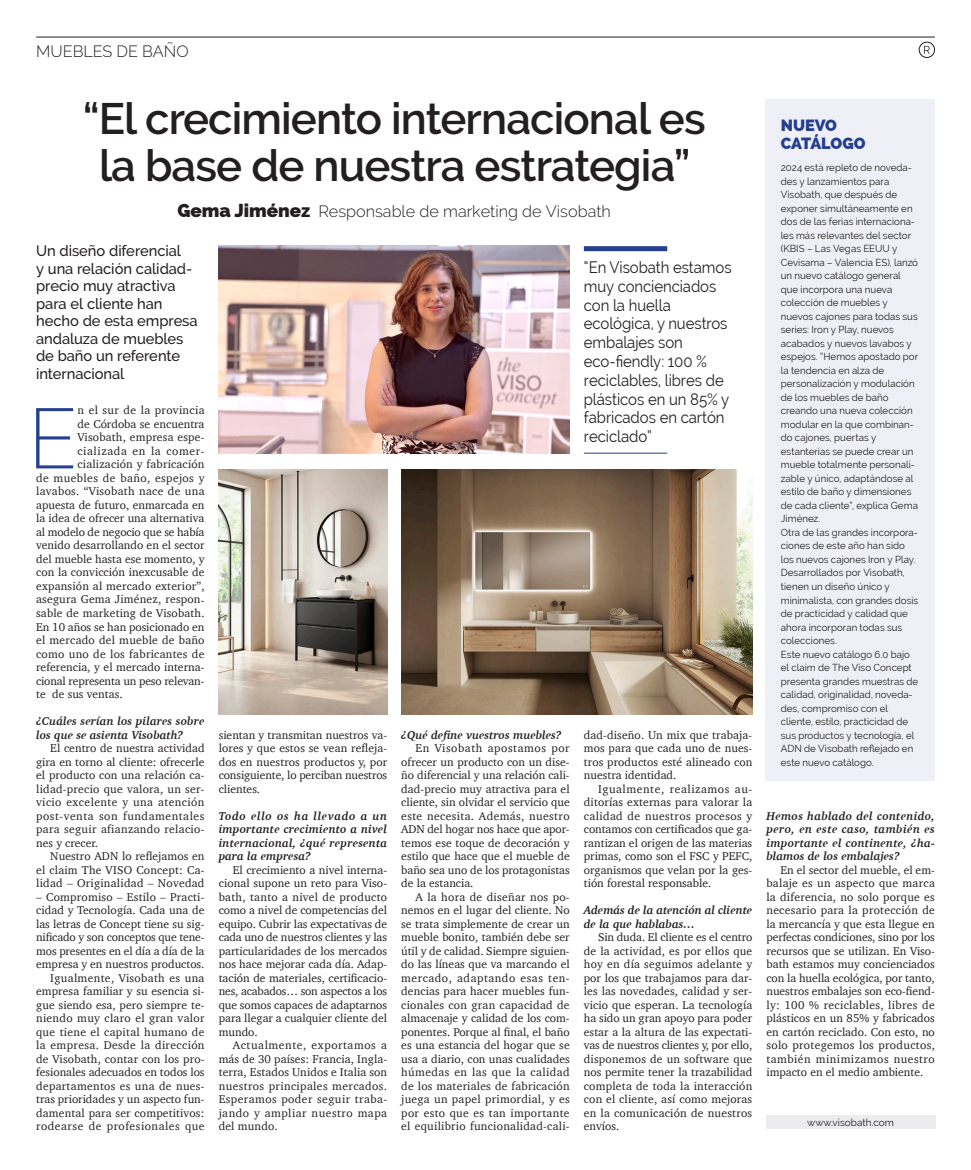
<style>
.page{position:relative;width:971px;height:1170px;background:#fff}
.page>*{position:absolute;margin:0;border:0;box-sizing:border-box;transform-origin:0 0}
.t1{font:200 86.12px "Gilam";color:#253f8e}
.t2{font:600 43.75px/47.5px "Raleway";letter-spacing:-.02em;color:#231f20;text-align:center}
.t3{font:16.25px/18.8px "Raleway";letter-spacing:-.005em;color:#231f20;scale:.92 1}
.t4{font:300 16.25px "Raleway";color:#231f20}
.t5{font:800 16.25px/17.5px "Raleway";color:#253f8e}
.t6{font:500 15px/17.5px "Raleway";letter-spacing:-.005em;color:#231f20}
.t7{font:11.62px/13.5px "Charter";letter-spacing:.01em;color:#231f20;text-align:justify}
.t8{font:italic 700 11.62px/13.5px "Charter";color:#231f20}
.t9{font:11.62px "Charter";letter-spacing:-.01em;color:#231f20}
.t10{font:11.62px "Charter";letter-spacing:.035em;color:#231f20}
.t11{font:11.62px "Charter";letter-spacing:.03em;color:#231f20}
.t12{font:11.62px "Charter";letter-spacing:.05em;color:#231f20}
.t13{font:10px/13.5px "Raleway";letter-spacing:.005em;color:#231f20}
.s1{font-weight:800;font-size:18.75px}
</style>
<div class="page">
<div style="left:766px;top:1115px;width:169px;height:13px;background:#ececee"></div>
<div style="left:584px;top:246px;width:83px;height:5px;background:#253f8e"></div>
<hr style="left:584px;top:452px;width:83px;height:1px;background:#253f8e">
<svg style="left:924px;top:46px;width:6px;height:8px"></svg>
<div style="left:919px;top:42px;width:16px;height:16px;border:1px solid #231f20;border-radius:50%"></div>
<hr style="left:36px;top:37px;width:899px;height:1px;background:#231f20">
<img style="left:219px;top:246px;width:351px;height:208px">
<img style="left:401px;top:469px;width:351px;height:245px">
<img style="left:219px;top:469px;width:168px;height:245px">
<div style="left:765px;top:99px;width:170px;height:682px;background:#eff0f7"></div>
<h3 class="t4" style="left:36px;top:42px;width:154px">MUEBLES DE BAÑO</h3>
<h2 class="t2" style="left:83px;top:95px;width:624px">“El crecimiento internacional es la base de nuestra estrategia”</h2>
<h3 class="t4" style="left:177px;top:201px;width:435px"><span class="s1">Gema Jiménez</span> Responsable de marketing de Visobath</h3>
<p class="t6" style="left:36px;top:242px;width:163px">Un diseño diferencial<br>y una relación calidad&shy;precio muy atractiva para el cliente han hecho de esta empresa andaluza de muebles de baño un referente internacional</p>
<h1 class="t1" style="left:27px;top:374px;width:52px">E</h1>
<p class="t11" style="left:78px;top:400px;width:129px">n el sur de la provincia</p>
<p class="t7" style="left:78px;top:417px;width:128px">de Córdoba se encuentra</p>
<p class="t7" style="left:78px;top:430px;width:128px">Visobath, empresa espe-</p>
<p class="t12" style="left:78px;top:441px;width:128px">cializada en la comer-</p>
<p class="t7" style="left:78px;top:457px;width:128px">cialización y fabricación</p>
<p class="t10" style="left:36px;top:468px;width:170px">de muebles de baño, espejos y</p>
<p class="t7" style="left:36px;top:484px;width:170px">lavabos. “Visobath nace de una</p>
<p class="t7" style="left:36px;top:498px;width:170px">apuesta de futuro, enmarcada en</p>
<p class="t7" style="left:36px;top:511px;width:170px">la idea de ofrecer una alternativa</p>
<p class="t9" style="left:36px;top:522px;width:170px">al modelo de negocio que se había</p>
<p class="t7" style="left:36px;top:538px;width:170px">venido desarrollando en el sector</p>
<p class="t7" style="left:36px;top:552px;width:170px">del mueble hasta ese momento, y</p>
<p class="t7" style="left:36px;top:565px;width:170px">con la convicción inexcusable de</p>
<p class="t7" style="left:36px;top:579px;width:170px">expansión al mercado exterior”,</p>
<p class="t7" style="left:36px;top:592px;width:170px">asegura Gema Jiménez, respon-</p>
<p class="t7" style="left:36px;top:606px;width:170px">sable de marketing de Visobath.</p>
<p class="t7" style="left:36px;top:619px;width:170px">En 10 años se han posicionado en</p>
<p class="t7" style="left:36px;top:633px;width:170px">el mercado del mueble de baño</p>
<p class="t7" style="left:36px;top:646px;width:170px">como uno de los fabricantes de</p>
<p class="t7" style="left:36px;top:660px;width:170px">referencia, y el mercado interna-</p>
<p class="t9" style="left:36px;top:670px;width:170px">cional representa un peso relevan-</p>
<p class="t7" style="left:36px;top:687px;width:88px">te de sus ventas.</p>
<p class="t8" style="left:36px;top:714px;width:170px">¿Cuáles serían los pilares sobre los que se asienta Visobath?</p>
<p class="t7" style="left:36px;top:741px;width:170px;text-indent:14px">El centro de nuestra actividad gira en torno al cliente: ofrecerle el producto con una relación ca&shy;lidad-precio que valora, un ser&shy;vicio excelente y una atención post-venta son fundamentales para seguir afianzando relacio&shy;nes y crecer.</p>
<p class="t7" style="left:36px;top:849px;width:170px;text-indent:14px">Nuestro ADN lo reflejamos en el claim The VISO Concept: Ca&shy;lidad – Originalidad – Novedad</p>
<p class="t7" style="left:36px;top:889px;width:170px;text-align:right">– Compromiso – Estilo – Practi&shy;cidad y Tecnología. Cada una de las letras de Concept tiene su sig&shy;nificado y son conceptos que tene&shy;mos presentes en el día a día de la empresa y en nuestros productos.<br>Igualmente, Visobath es una empresa familiar y su esencia si&shy;gue siendo esa, pero siempre te&shy;niendo muy claro el gran valor que tiene el capital humano de la empresa. Desde la dirección de Visobath, contar con los pro&shy;fesionales adecuados en todos los departamentos es una de nues&shy;tras prioridades y un aspecto fun&shy;damental para ser competitivos: rodearse de profesionales que</p>
<p class="t7" style="left:219px;top:727px;width:170px">sientan y transmitan nuestros va&shy;lores y que estos se vean refleja&shy;dos en nuestros productos y, por consiguiente, lo perciban nuestros clientes.</p>
<p class="t8" style="left:219px;top:808px;width:170px;text-align:justify">Todo ello os ha llevado a un importante crecimiento a nivel internacional, ¿qué representa para la empresa?</p>
<p class="t7" style="left:219px;top:862px;width:170px;text-indent:14px">El crecimiento a nivel interna&shy;cional supone un reto para Viso&shy;bath, tanto a nivel de producto como a nivel de competencias del equipo. Cubrir las expectativas de cada uno de nuestros clientes y las particularidades de los mercados nos hace mejorar cada día. Adap&shy;tación de materiales, certificacio&shy;nes, acabados… son aspectos a los que somos capaces de adaptarnos para llegar a cualquier cliente del mundo.</p>
<p class="t7" style="left:219px;top:1038px;width:170px;text-indent:14px">Actualmente, exportamos a más de 30 países: Francia, Ingla&shy;terra, Estados Unidos e Italia son nuestros principales mercados.<br>Esperamos poder seguir traba&shy;jando y ampliar nuestro mapa del mundo.</p>
<h3 class="t3" style="left:584px;top:258px;width:162px">“En Visobath estamos muy concienciados con la huella ecológica, y nuestros embalajes son eco-fiendly: 100 % reciclables, libres de plásticos en un 85% y fabricados en cartón reciclado”</h3>
<p class="t8" style="left:401px;top:727px;width:162px">¿Qué define vuestros muebles?</p>
<p class="t7" style="left:401px;top:741px;width:170px;text-indent:14px">En Visobath apostamos por ofrecer un producto con un dise&shy;ño diferencial y una relación cali&shy;dad-precio muy atractiva para el cliente, sin olvidar el servicio que este necesita. Además, nuestro ADN del hogar nos hace que apor&shy;temos ese toque de decoración y estilo que hace que el mueble de baño sea uno de los protagonistas de la estancia.</p>
<p class="t7" style="left:401px;top:889px;width:170px;text-indent:14px">A la hora de diseñar nos po&shy;nemos en el lugar del cliente. No se trata simplemente de crear un mueble bonito, también debe ser útil y de calidad. Siempre siguien&shy;do las líneas que va marcando el mercado, adaptando esas ten&shy;dencias para hacer muebles fun&shy;cionales con gran capacidad de almacenaje y calidad de los com&shy;ponentes. Porque al final, el baño es una estancia del hogar que se usa a diario, con unas cualidades húmedas en las que la calidad de los materiales de fabricación juega un papel primordial, y es por esto que es tan importante el equilibrio funcionalidad-cali-</p>
<p class="t7" style="left:584px;top:727px;width:170px">dad-diseño. Un mix que trabaja&shy;mos para que cada uno de nues&shy;tros productos esté alineado con nuestra identidad.</p>
<p class="t7" style="left:584px;top:781px;width:170px;text-indent:14px">Igualmente, realizamos au&shy;ditorías externas para valorar la calidad de nuestros procesos y contamos con certificados que ga&shy;rantizan el origen de las materias primas, como son el FSC y PEFC, organismos que velan por la ges&shy;tión forestal responsable.</p>
<p class="t8" style="left:584px;top:903px;width:170px">Además de la atención al cliente de la que hablabas…</p>
<p class="t7" style="left:584px;top:930px;width:170px;text-indent:14px">Sin duda. El cliente es el centro de la actividad, es por ellos que hoy en día seguimos adelante y por los que trabajamos para dar&shy;les las novedades, calidad y ser&shy;vicio que esperan. La tecnología ha sido un gran apoyo para poder estar a la altura de las expectati&shy;vas de nuestros clientes y, por ello, disponemos de un software que nos permite tener la trazabilidad completa de toda la interacción con el cliente, así como mejoras en la comunicación de nuestros envíos.</p>
<h3 class="t5" style="left:781px;top:117px;width:86px">NUEVO<br>CATÁLOGO</h3>
<p class="t13" style="left:781px;top:161px;width:139px">2024 está repleto de noveda&shy;des y lanzamientos para<br>Visobath, que después de exponer simultáneamente en dos de las ferias internaciona&shy;les más relevantes del sector (KBIS – Las Vegas EEUU y<br>Cevisama – Valencia ES), lanzó un nuevo catálogo general que incorpora una nueva colección de muebles y nuevos cajones para todas sus series: Iron y Play, nuevos acabados y nuevos lavabos y espejos. “Hemos apostado por la tendencia en alza de personalización y modulación de los muebles de baño creando una nueva colección modular en la que combinan&shy;do cajones, puertas y estanterías se puede crear un mueble totalmente personali&shy;zable y único, adaptándose al estilo de baño y dimensiones de cada cliente”, explica Gema<br>Jiménez.<br>Otra de las grandes incorpora&shy;ciones de este año han sido los nuevos cajones Iron y Play.<br>Desarrollados por Visobath, tienen un diseño único y minimalista, con grandes dosis de practicidad y calidad que ahora incorporan todas sus colecciones.<br>Este nuevo catálogo 6.0 bajo el claim de The Viso Concept presenta grandes muestras de calidad, originalidad, noveda&shy;des, compromiso con el cliente, estilo, practicidad de sus productos y tecnología, el<br>ADN de Visobath reflejado en este nuevo catálogo.</p>
<p class="t8" style="left:766px;top:808px;width:170px;text-align:justify">Hemos hablado del contenido, pero, en este caso, también es importante el continente, ¿ha&shy;blamos de los embalajes?</p>
<p class="t7" style="left:766px;top:862px;width:170px;text-indent:14px">En el sector del mueble, el em&shy;balaje es un aspecto que marca la diferencia, no solo porque es necesario para la protección de la mercancía y que esta llegue en perfectas condiciones, sino por los recursos que se utilizan. En Viso&shy;bath estamos muy concienciados con la huella ecológica, por tanto, nuestros embalajes son eco-fiend&shy;ly: 100 % reciclables, libres de plásticos en un 85% y fabricados en cartón reciclado. Con esto, no solo protegemos los productos, también minimizamos nuestro impacto en el medio ambiente.</p>
<p class="t13" style="left:807px;top:1115px;width:88px">www.visobath.com</p>
</div>
